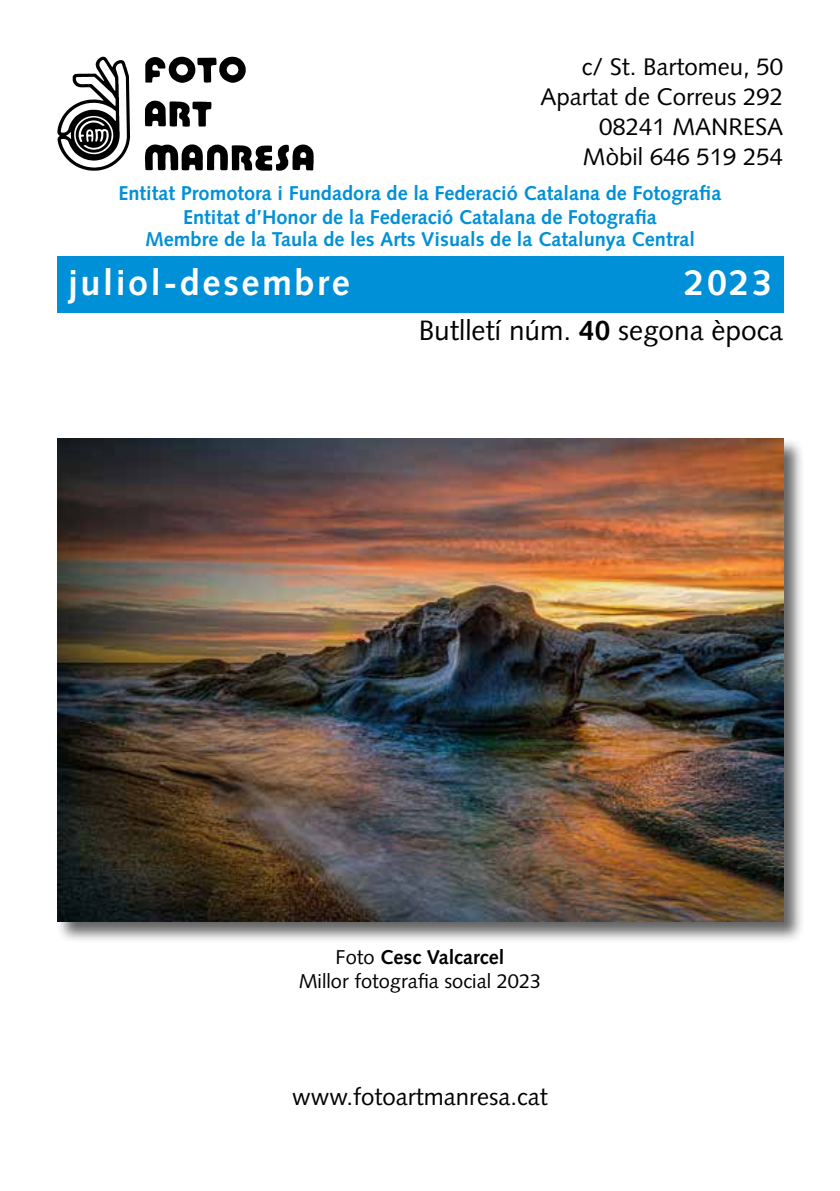
<style>
.page{position:relative;width:840px;height:1191px;background:#fff}
.page>*{position:absolute;margin:0;border:0;box-sizing:border-box;transform-origin:0 0}
.t1{font:700 36px "Syntax";letter-spacing:.07em;color:#fff}
.t2{font:28px "Syntax";color:#000}
.t3{font:24px/30px "Syntax";color:#000;text-align:right}
.t4{font:700 20px/24px "Syntax LT Std";color:#0090d7;text-align:center}
.t5{font:20px/24px "Syntax LT Std";color:#000;text-align:center}
.s1{font-weight:700}
</style>
<div class="page">
<div style="left:57px;top:256px;width:725px;height:56px;background:#0090d7"></div>
<svg style="left:57px;top:57px;width:73px;height:114px"></svg>
<svg style="left:145px;top:144px;width:168px;height:27px"></svg>
<svg style="left:145px;top:101px;width:66px;height:26px"></svg>
<svg style="left:145px;top:57px;width:100px;height:26px"></svg>
<div style="left:56px;top:437px;width:749px;height:506px;background:#000;opacity:.6"></div>
<img style="left:57px;top:439px;width:726px;height:483px">
<p class="t3" style="left:540px;top:51px;width:244px">c/ St. Bartomeu, 50<br>Apartat de Correus 292<br>08241 MANRESA<br>Mòbil 646 519 254</p>
<p class="t4" style="left:118px;top:181px;width:604px">Entitat Promotora i Fundadora de la Federació Catalana de Fotografia<br>Entitat d’Honor de la Federació Catalana de Fotografia</p>
<p class="t4" style="left:145px;top:227px;width:551px">Membre de la Taula de les Arts Visuals de la Catalunya Central</p>
<h1 class="t1" style="left:68px;top:261px;width:283px">juliol-desembre</h1>
<h1 class="t1" style="left:684px;top:261px;width:89px">2023</h1>
<h2 class="t2" style="left:418px;top:314px;width:366px">Butlletí núm. <span class="s1">40</span> segona època</h2>
<p class="t5" style="left:298px;top:944px;width:244px">Foto <span class="s1">Cesc Valcarcel<br></span>Millor fotografia social 2023</p>
<p class="t3" style="left:292px;top:1081px;width:257px">www.fotoartmanresa.cat</p>
</div>
